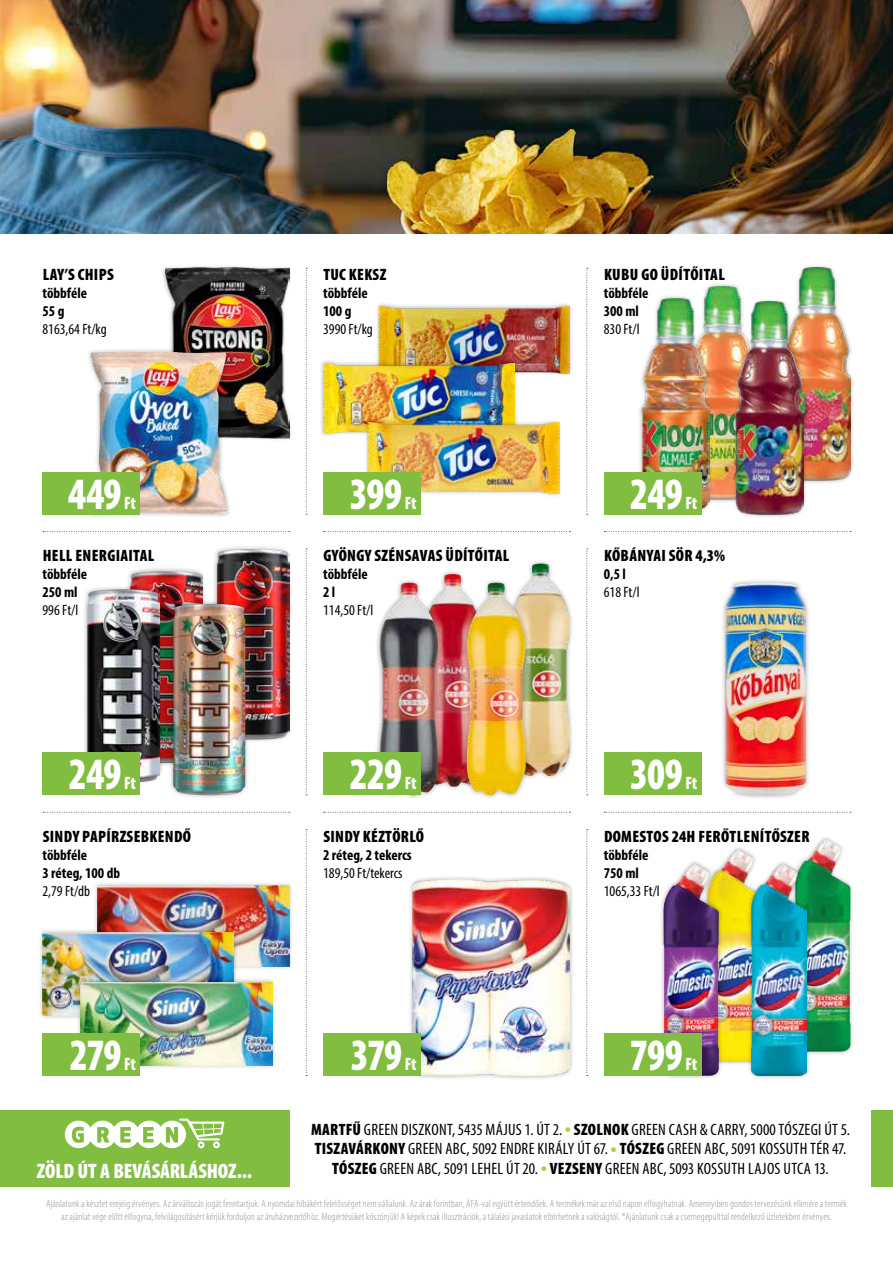
<style>
.page{position:relative;width:893px;height:1263px;background:#fff}
.page>*{position:absolute;margin:0;border:0;box-sizing:border-box;transform-origin:0 0}
.t1{font:900 condensed 45px "Myriad Pro";letter-spacing:-.02em;color:#fff;scale:.9 1}
.t2{font:900 condensed 21px "Myriad Pro";letter-spacing:-.01em;color:#fff}
.t3{font:900 condensed 18px "Myriad Pro";letter-spacing:-.01em;color:#fff;scale:.9 1}
.t4{font:condensed 16.5px/19.5px "Myriad Pro";letter-spacing:.015em;color:#000;text-align:center}
.t5{font:900 condensed 16.5px "Myriad Pro";letter-spacing:.02em;color:#000}
.t6{font:700 condensed 15px/18px "Myriad Pro";color:#000}
.t7{font:condensed 15px "Myriad Pro";color:#000}
.t8{font:300 condensed 10.5px/12.6px "Myriad Pro";letter-spacing:.015em;color:#939598;text-align:center}
.s1{font-weight:900}
.s2{font-size:24.75px;color:#add138}
</style>
<div class="page">
<svg style="left:43px;top:812px;width:247px;height:1px"></svg>
<svg style="left:43px;top:531px;width:247px;height:1px"></svg>
<svg style="left:324px;top:812px;width:246px;height:1px"></svg>
<svg style="left:324px;top:531px;width:246px;height:1px"></svg>
<svg style="left:604px;top:812px;width:247px;height:1px"></svg>
<svg style="left:604px;top:531px;width:247px;height:1px"></svg>
<svg style="left:306px;top:829px;width:1px;height:247px"></svg>
<svg style="left:306px;top:268px;width:1px;height:247px"></svg>
<svg style="left:306px;top:549px;width:1px;height:246px"></svg>
<svg style="left:586px;top:829px;width:2px;height:247px"></svg>
<svg style="left:586px;top:268px;width:2px;height:247px"></svg>
<svg style="left:586px;top:549px;width:2px;height:246px"></svg>
<div style="left:703px;top:845px;width:64px;height:221px;background:#000;opacity:.3"></div>
<img style="left:707px;top:849px;width:56px;height:213px">
<div style="left:790px;top:835px;width:65px;height:221px;background:#000;opacity:.3"></div>
<img style="left:795px;top:839px;width:55px;height:213px">
<div style="left:93px;top:881px;width:200px;height:90px;background:#000;opacity:.3"></div>
<img style="left:98px;top:886px;width:191px;height:80px">
<div style="left:419px;top:570px;width:67px;height:221px;background:#000;opacity:.3"></div>
<img style="left:423px;top:574px;width:59px;height:213px">
<div style="left:506px;top:559px;width:68px;height:221px;background:#000;opacity:.3"></div>
<img style="left:511px;top:563px;width:59px;height:213px">
<div style="left:212px;top:544px;width:80px;height:199px;background:#000;opacity:.3"></div>
<img style="left:216px;top:549px;width:73px;height:191px">
<div style="left:779px;top:264px;width:76px;height:221px;background:#000;opacity:.3"></div>
<img style="left:783px;top:268px;width:67px;height:212px">
<div style="left:685px;top:282px;width:76px;height:222px;background:#000;opacity:.3"></div>
<img style="left:689px;top:287px;width:67px;height:212px">
<img style="left:0;top:0;width:893px;height:234px">
<div style="left:161px;top:264px;width:132px;height:178px;background:#000;opacity:.3"></div>
<img style="left:165px;top:268px;width:124px;height:170px">
<div style="left:126px;top:566px;width:81px;height:201px;background:#000;opacity:.3"></div>
<img style="left:130px;top:571px;width:73px;height:192px">
<div style="left:82px;top:585px;width:82px;height:200px;background:#000;opacity:.3"></div>
<img style="left:87px;top:590px;width:73px;height:191px">
<div style="left:169px;top:599px;width:81px;height:200px;background:#000;opacity:.3"></div>
<img style="left:173px;top:604px;width:72px;height:191px">
<div style="left:38px;top:928px;width:200px;height:92px;background:#000;opacity:.3"></div>
<img style="left:43px;top:933px;width:191px;height:82px">
<div style="left:76px;top:977px;width:200px;height:93px;background:#000;opacity:.3"></div>
<img style="left:81px;top:982px;width:191px;height:83px">
<div style="left:374px;top:302px;width:200px;height:76px;background:#000;opacity:.3"></div>
<img style="left:378px;top:306px;width:192px;height:67px">
<div style="left:319px;top:358px;width:200px;height:79px;background:#000;opacity:.3"></div>
<img style="left:323px;top:363px;width:191px;height:70px">
<div style="left:364px;top:418px;width:199px;height:79px;background:#000;opacity:.3"></div>
<img style="left:368px;top:423px;width:191px;height:70px">
<div style="left:374px;top:578px;width:68px;height:221px;background:#000;opacity:.3"></div>
<img style="left:379px;top:583px;width:59px;height:212px">
<div style="left:462px;top:578px;width:68px;height:221px;background:#000;opacity:.3"></div>
<img style="left:467px;top:583px;width:59px;height:212px">
<div style="left:408px;top:875px;width:166px;height:205px;background:#000;opacity:.3"></div>
<img style="left:412px;top:879px;width:158px;height:197px">
<div style="left:637px;top:294px;width:77px;height:221px;background:#000;opacity:.3"></div>
<img style="left:642px;top:298px;width:67px;height:213px">
<div style="left:732px;top:298px;width:76px;height:221px;background:#000;opacity:.3"></div>
<img style="left:736px;top:302px;width:67px;height:212px">
<div style="left:720px;top:578px;width:90px;height:222px;background:#000;opacity:.3"></div>
<img style="left:725px;top:583px;width:81px;height:212px">
<div style="left:747px;top:859px;width:64px;height:221px;background:#000;opacity:.3"></div>
<img style="left:751px;top:863px;width:56px;height:213px">
<div style="left:659px;top:859px;width:64px;height:221px;background:#000;opacity:.3"></div>
<img style="left:663px;top:863px;width:56px;height:213px">
<div style="left:87px;top:347px;width:144px;height:171px;background:#000;opacity:.3"></div>
<img style="left:91px;top:351px;width:136px;height:163px">
<div style="left:0;top:1110px;width:289px;height:76px;background:#81bd41"></div>
<svg style="left:65px;top:1118px;width:159px;height:30px"></svg>
<div style="left:872px;top:1110px;width:21px;height:76px;background:#81bd41"></div>
<div style="left:43px;top:472px;width:97px;height:42px;background:#81bd41"></div>
<div style="left:43px;top:753px;width:97px;height:42px;background:#81bd41"></div>
<div style="left:43px;top:1033px;width:97px;height:43px;background:#81bd41"></div>
<div style="left:323px;top:472px;width:98px;height:42px;background:#81bd41"></div>
<div style="left:323px;top:753px;width:98px;height:42px;background:#81bd41"></div>
<div style="left:323px;top:1033px;width:98px;height:43px;background:#81bd41"></div>
<div style="left:604px;top:472px;width:98px;height:42px;background:#81bd41"></div>
<div style="left:604px;top:753px;width:98px;height:42px;background:#81bd41"></div>
<div style="left:604px;top:1033px;width:98px;height:43px;background:#81bd41"></div>
<h3 class="t5" style="left:43px;top:264px;width:73px">LAY’S CHIPS</h3>
<h3 class="t6" style="left:43px;top:284px;width:46px">többféle<br>55 g</h3>
<h3 class="t7" style="left:43px;top:320px;width:66px">8163,64 Ft/kg</h3>
<h3 class="t5" style="left:323px;top:264px;width:64px">TUC KEKSZ</h3>
<h3 class="t6" style="left:323px;top:284px;width:46px">többféle<br>100 g</h3>
<h3 class="t7" style="left:323px;top:320px;width:51px">3990 Ft/kg</h3>
<h3 class="t5" style="left:604px;top:264px;width:122px">KUBU GO ÜDÍTŐITAL</h3>
<h3 class="t6" style="left:604px;top:284px;width:46px">többféle<br>300 ml</h3>
<h3 class="t7" style="left:604px;top:320px;width:37px">830 Ft/l</h3>
<h1 class="t1" style="left:68px;top:465px;width:61px">449</h1>
<h3 class="t3" style="left:124px;top:491px;width:15px">Ft</h3>
<h1 class="t1" style="left:350px;top:465px;width:60px">399</h1>
<h3 class="t3" style="left:405px;top:491px;width:15px">Ft</h3>
<h1 class="t1" style="left:630px;top:465px;width:60px">249</h1>
<h3 class="t3" style="left:685px;top:491px;width:15px">Ft</h3>
<h3 class="t5" style="left:43px;top:545px;width:113px">HELL ENERGIAITAL</h3>
<h3 class="t6" style="left:43px;top:565px;width:46px">többféle<br>250 ml</h3>
<h3 class="t7" style="left:43px;top:601px;width:37px">996 Ft/l</h3>
<h3 class="t5" style="left:323px;top:545px;width:188px">GYÖNGY SZÉNSAVAS ÜDÍTŐITAL</h3>
<h3 class="t6" style="left:323px;top:565px;width:46px">többféle<br>2 l</h3>
<h3 class="t7" style="left:323px;top:601px;width:52px">114,50 Ft/l</h3>
<h3 class="t5" style="left:604px;top:545px;width:123px">KŐBÁNYAI SÖR 4,3%</h3>
<h3 class="t6" style="left:604px;top:565px;width:24px">0,5 l</h3>
<h3 class="t7" style="left:604px;top:583px;width:37px">618 Ft/l</h3>
<h1 class="t1" style="left:69px;top:745px;width:60px">249</h1>
<h3 class="t3" style="left:124px;top:772px;width:15px">Ft</h3>
<h1 class="t1" style="left:350px;top:745px;width:60px">229</h1>
<h3 class="t3" style="left:405px;top:772px;width:15px">Ft</h3>
<h1 class="t1" style="left:630px;top:745px;width:60px">309</h1>
<h3 class="t3" style="left:685px;top:772px;width:15px">Ft</h3>
<h3 class="t5" style="left:43px;top:825px;width:150px">SINDY PAPÍRZSEBKENDŐ</h3>
<h3 class="t6" style="left:43px;top:845px;width:79px">többféle<br>3 réteg, 100 db</h3>
<h3 class="t7" style="left:43px;top:881px;width:49px">2,79 Ft/db</h3>
<h3 class="t5" style="left:323px;top:825px;width:102px">SINDY KÉZTÖRLŐ</h3>
<h3 class="t6" style="left:323px;top:845px;width:90px">2 réteg, 2 tekercs</h3>
<h3 class="t7" style="left:323px;top:863px;width:81px">189,50 Ft/tekercs</h3>
<h3 class="t5" style="left:604px;top:825px;width:207px">DOMESTOS 24H FERŐTLENÍTŐSZER</h3>
<h3 class="t6" style="left:604px;top:845px;width:46px">többféle<br>750 ml</h3>
<h3 class="t7" style="left:604px;top:881px;width:57px">1065,33 Ft/l</h3>
<h1 class="t1" style="left:70px;top:1026px;width:59px">279</h1>
<h3 class="t3" style="left:124px;top:1052px;width:15px">Ft</h3>
<h1 class="t1" style="left:351px;top:1026px;width:59px">379</h1>
<h3 class="t3" style="left:405px;top:1052px;width:15px">Ft</h3>
<h1 class="t1" style="left:630px;top:1026px;width:60px">799</h1>
<h3 class="t3" style="left:685px;top:1052px;width:15px">Ft</h3>
<p class="t4" style="left:311px;top:1119px;width:540px"><span class="s1">MARTFŰ</span> GREEN DISZKONT, 5435 MÁJUS 1. ÚT 2. <span class="s2">•</span> <span class="s1">SZOLNOK</span> GREEN CASH &amp; CARRY, 5000 TÓSZEGI ÚT 5.<br><span class="s1">TISZAVÁRKONY</span> GREEN ABC, 5092 ENDRE KIRÁLY ÚT 67. <span class="s2">•</span> <span class="s1">TÓSZEG</span> GREEN ABC, 5091 KOSSUTH TÉR 47.<br><span class="s1">TÓSZEG</span> GREEN ABC, 5091 LEHEL ÚT 20. <span class="s2">•</span> <span class="s1">VEZSENY</span> GREEN ABC, 5093 KOSSUTH LAJOS UTCA 13.</p>
<h2 class="t2" style="left:37px;top:1157px;width:217px">ZÖLD ÚT A BEVÁSÁRLÁSHOZ...</h2>
<p class="t8" style="left:46px;top:1197px;width:802px">Ajánlatunk a készlet erejéig érvényes. Az árváltozás jogát fenntartjuk. A nyomdai hibákért felelősséget nem vállalunk. Az árak forintban, ÁFA-val együtt értendőek. A termékek már az első napon elfogyhatnak. Amennyiben gondos tervezésünk ellenére a termék az ajánlat vége előtt elfogyna, felvilágosításért kérjük forduljon az áruházvezetőhöz. Megértésüket köszönjük! A képek csak illusztrációk, a tálalási javaslatok eltérhetnek a valóságtól. *Ajánlatunk csak a csemegepulttal rendelkező üzletekben érvényes.</p>
</div>
